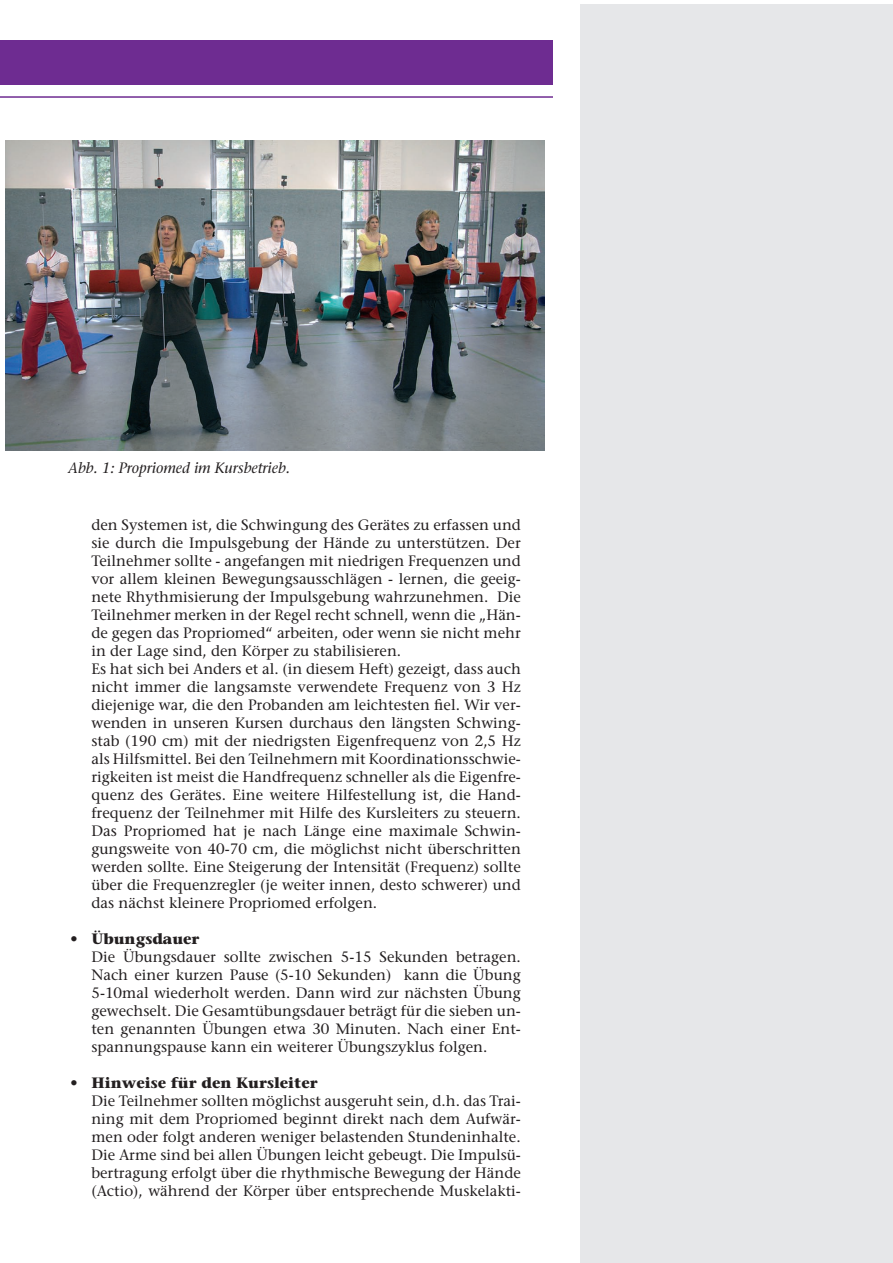
<style>
.page{position:relative;width:893px;height:1263px;background:#fff}
.page>*{position:absolute;margin:0;border:0;box-sizing:border-box;transform-origin:0 0}
.t1{font:15px/18px "Stone Serif";color:#231f20;text-align:justify}
.t2{font:700 15px "Stone Serif";color:#231f20}
.t3{font:italic 15px "Stone Serif";color:#231f20}
</style>
<div class="page">
<div style="left:0;top:40px;width:808px;height:45px;background:#6e2c91"></div>
<hr style="left:0;top:96px;width:808px;height:2px;background:#6e2c91">
<img style="left:6px;top:140px;width:538px;height:311px">
<div style="left:554px;top:5px;width:338px;height:1258px;background:#fff"></div>
<div style="left:580px;top:4px;width:313px;height:1259px;background:#e6e7e9"></div>
<p class="t3" style="left:68px;top:458px;width:224px">Abb. 1: Propriomed im Kursbetrieb.</p>
<p class="t1" style="left:91px;top:515px;width:431px;text-align:left">den Systemen ist, die Schwingung des Gerätes zu erfassen und sie durch die Impulsgebung der Hände zu unterstützen. Der Teilnehmer sollte - angefangen mit niedrigen Frequenzen und vor allem kleinen Bewegungsausschlägen - lernen, die geeig&shy;nete Rhythmisierung der Impulsgebung wahrzunehmen. Die Teilnehmer merken in der Regel recht schnell, wenn die „Hän&shy;de gegen das Propriomed“ arbeiten, oder wenn sie nicht mehr in der Lage sind, den Körper zu stabilisieren.<br>Es hat sich bei Anders et al. (in diesem Heft) gezeigt, dass auch nicht immer die langsamste verwendete Frequenz von 3 Hz diejenige war, die den Probanden am leichtesten fiel. Wir ver&shy;wenden in unseren Kursen durchaus den längsten Schwing&shy;stab (190 cm) mit der niedrigsten Eigenfrequenz von 2,5 Hz als Hilfsmittel. Bei den Teilnehmern mit Koordinationsschwie&shy;rigkeiten ist meist die Handfrequenz schneller als die Eigenfre&shy;quenz des Gerätes. Eine weitere Hilfestellung ist, die Hand&shy;frequenz der Teilnehmer mit Hilfe des Kursleiters zu steuern.<br>Das Propriomed hat je nach Länge eine maximale Schwin&shy;gungsweite von 40-70 cm, die möglichst nicht überschritten werden sollte. Eine Steigerung der Intensität (Frequenz) sollte über die Frequenzregler (je weiter innen, desto schwerer) und das nächst kleinere Propriomed erfolgen.</p>
<p class="t2" style="left:70px;top:929px;width:131px">• Übungsdauer</p>
<p class="t1" style="left:91px;top:947px;width:431px">Die Übungsdauer sollte zwischen 5-15 Sekunden betragen.<br>Nach einer kurzen Pause (5-10 Sekunden) kann die Übung 5-10mal wiederholt werden. Dann wird zur nächsten Übung gewechselt. Die Gesamtübungsdauer beträgt für die sieben un&shy;ten genannten Übungen etwa 30 Minuten. Nach einer Ent&shy;spannungspause kann ein weiterer Übungszyklus folgen.</p>
<p class="t2" style="left:70px;top:1073px;width:249px">• Hinweise für den Kursleiter</p>
<p class="t1" style="left:91px;top:1091px;width:431px">Die Teilnehmer sollten möglichst ausgeruht sein, d.h. das Trai&shy;ning mit dem Propriomed beginnt direkt nach dem Aufwär&shy;men oder folgt anderen weniger belastenden Stundeninhalte.<br>Die Arme sind bei allen Übungen leicht gebeugt. Die Impulsü&shy;bertragung erfolgt über die rhythmische Bewegung der Hände (Actio), während der Körper über entsprechende Muskelakti-</p>
</div>
